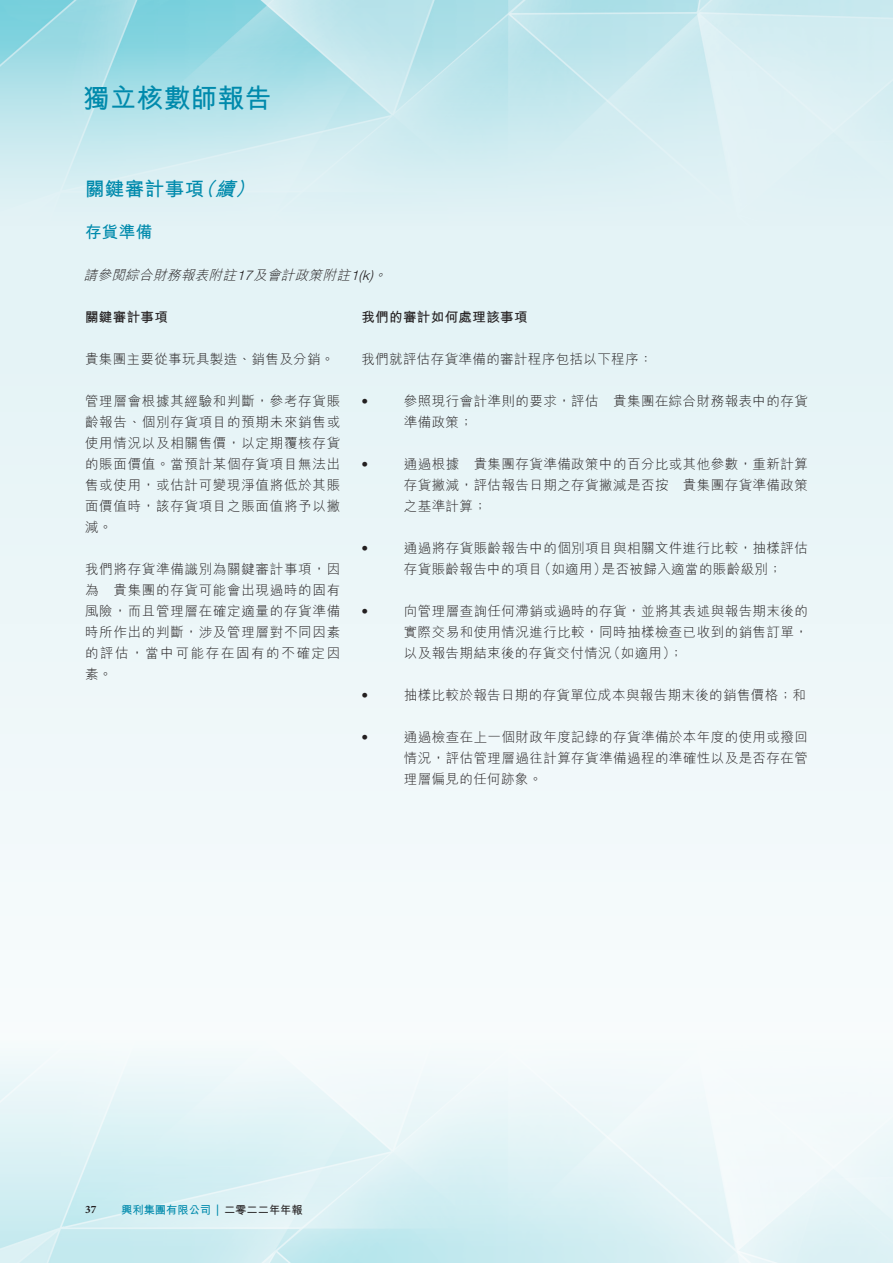
<style>
.page{position:relative;width:893px;height:1263px;background:#edf7f9}
.page>*{position:absolute;margin:0;border:0;box-sizing:border-box;transform-origin:0 0}
.t1{font:700 27px "M Hei HK";letter-spacing:-.005em;color:#008aac}
.t2{font:700 19.5px "M Hei HK";letter-spacing:.02em;color:#008aac}
.t3{font:italic 700 19.5px "M Hei HK";color:#008aac}
.t4{font:700 16.5px "M Hei HK";color:#008aac}
.t5{font:300 13.5px/21px "M Hei HK";letter-spacing:.035em;color:#231f20}
.t6{font:italic 300 13.5px "M Hei HK";color:#231f20}
.t7{font:700 13.5px "M Hei HK";letter-spacing:.03em;color:#231f20}
.t8{font:italic 300 13.5px "Helvetica Neue LT Std";color:#231f20}
.t9{font:300 13.5px "Helvetica Neue LT Std";color:#231f20}
.t10{font:700 11.25px "M Hei HK";color:#008aac}
.t11{font:700 11.25px "Minion Pro";color:#231f20}
.s1{font-family:"M Hei HK"}
.s2{font-family:"Minion Pro"}
.s3{color:#231f20}
</style>
<div class="page">
<img style="left:0;top:1060px;width:893px;height:203px">
<img style="left:0;top:0;width:893px;height:223px">
<h1 class="t1" style="left:83px;top:79px;width:190px">獨立核數師報告</h1>
<h2 class="t2" style="left:85px;top:175px;width:121px">關鍵審計事項</h2>
<p class="t4" style="left:85px;top:220px;width:69px">存貨準備</p>
<h2 class="t3" style="left:195px;top:175px;width:28px">（</h2>
<h2 class="t3" style="left:235px;top:175px;width:28px">(</h2>
<h2 class="t3" style="left:215px;top:175px;width:28px">續</h2>
<p class="t6" style="left:84px;top:268px;width:157px">請參閱綜合財務報表附註</p>
<p class="t6" style="left:253px;top:268px;width:102px">及會計政策附註</p>
<p class="t8" style="left:351px;top:267px;width:41px"><span class="s1">。</span>( k(1</p>
<p class="t8" style="left:237px;top:267px;width:21px">17</p>
<p class="t7" style="left:85px;top:307px;width:84px">關鍵審計事項</p>
<p class="t5" style="left:85px;top:348px;width:251px">貴集團主要從事玩具製造、銷售及分銷。</p>
<p class="t5" style="left:85px;top:390px;width:257px;text-align:justify">管理層會根據其經驗和判斷，參考存貨賬齡報告、個別存貨項目的預期未來銷售或使用情況以及相關售價，以定期覆核存貨的賬面價值。當預計某個存貨項目無法出售或使用，或估計可變現淨值將低於其賬面價值時，該存貨項目之賬面值將予以撇減。</p>
<p class="t5" style="left:85px;top:558px;width:257px;text-align:justify">我們將存貨準備識別為關鍵審計事項，因為　貴集團的存貨可能會出現過時的固有風險，而且管理層在確定適量的存貨準備時所作出的判斷，涉及管理層對不同因素的評估，當中可能存在固有的不確定因素。</p>
<p class="t7" style="left:361px;top:307px;width:168px">我們的審計如何處理該事項</p>
<p class="t5" style="left:361px;top:348px;width:293px">我們就評估存貨準備的審計程序包括以下程序：</p>
<p class="t5" style="left:404px;top:390px;width:405px">參照現行會計準則的要求，評估　貴集團在綜合財務報表中的存貨</p>
<p class="t9" style="left:361px;top:393px;width:8px">•</p>
<p class="t9" style="left:361px;top:456px;width:8px">•</p>
<p class="t9" style="left:361px;top:540px;width:8px">•</p>
<p class="t9" style="left:361px;top:603px;width:8px">•</p>
<p class="t9" style="left:361px;top:687px;width:8px">•</p>
<p class="t9" style="left:361px;top:729px;width:8px">•</p>
<p class="t5" style="left:404px;top:411px;width:71px">準備政策;</p>
<p class="t5" style="left:404px;top:453px;width:405px">通過根據　貴集團存貨準備政策中的百分比或其他參數，重新計算</p>
<p class="t5" style="left:404px;top:474px;width:405px">存貨撇減，評估報告日期之存貨撇減是否按　貴集團存貨準備政策之基準計算;</p>
<p class="t5" style="left:404px;top:537px;width:405px">通過將存貨賬齡報告中的個別項目與相關文件進行比較，抽樣評估</p>
<p class="t5" style="left:538px;top:558px;width:70px">（如適用）</p>
<p class="t5" style="left:404px;top:558px;width:140px">存貨賬齡報告中的項目</p>
<p class="t5" style="left:404px;top:600px;width:405px">向管理層查詢任何滯銷或過時的存貨，並將其表述與報告期末後的</p>
<p class="t5" style="left:602px;top:558px;width:182px">是否被歸入適當的賬齡級別;</p>
<p class="t5" style="left:607px;top:621px;width:202px;text-indent:-203px">實際交易和使用情況進行比較，同時抽樣檢查已收到的銷售訂單，（如適用 ;(</p>
<p class="t5" style="left:404px;top:642px;width:209px">以及報告期結束後的存貨交付情況</p>
<p class="t5" style="left:404px;top:684px;width:404px">抽樣比較於報告日期的存貨單位成本與報告期末後的銷售價格；和</p>
<p class="t5" style="left:404px;top:726px;width:405px">通過檢查在上一個財政年度記錄的存貨準備於本年度的使用或撥回</p>
<p class="t5" style="left:404px;top:747px;width:405px">情況，評估管理層過往計算存貨準備過程的準確性以及是否存在管理層偏見的任何跡象。</p>
<p class="t11" style="left:85px;top:1201px;width:13px">37</p>
<p class="t10" style="left:121px;top:1201px;width:183px">興利集團有限公司 <span class="s2">|</span> <span class="s3">二零二二年年報</span></p>
</div>
